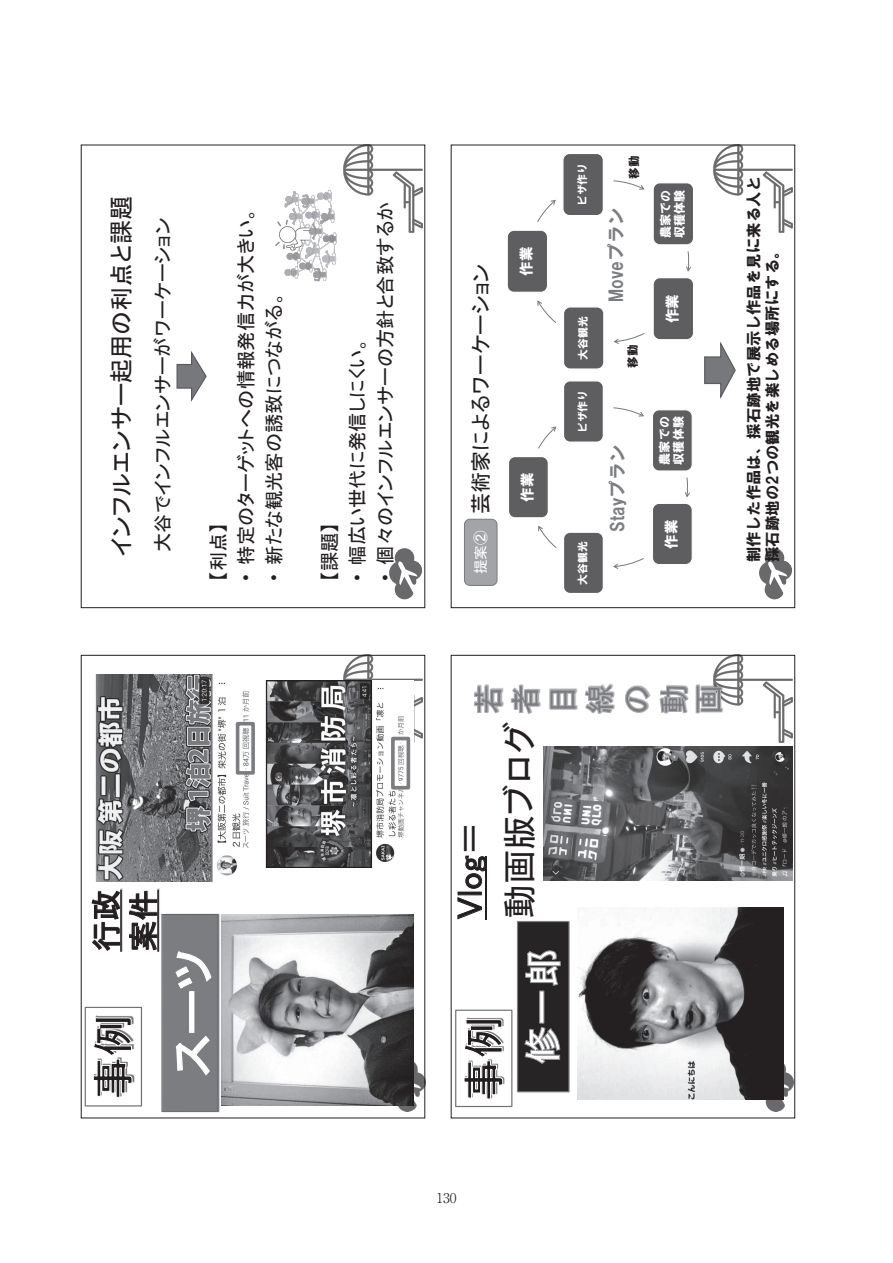
<style>
.page{position:relative;width:893px;height:1263px;background:#fff}
.page>*{position:absolute;margin:0;border:0;box-sizing:border-box;transform-origin:0 0}
.t1{font:46.35px "MS P Gothic";color:#fff}
.t2{font:34.8px/50.1px "MS P Gothic";color:#231f20}
.t3{font:30.9px/37px "MS P Gothic";color:#231f20}
.t4{font:24.15px "MS P Gothic";color:#231f20}
.t5{font:21.15px "MS P Gothic";color:#231f20}
.t6{font:19.35px "MS P Gothic";color:#231f20}
.t7{font:18px "HGS Soei Kakugothic UB";color:#7b7d80}
.t8{font:15.45px/18.6px "HGS Soei Kakugothic UB";color:#231f20}
.t9{font:14.55px "HGS Soei Kakugothic UB";color:#fff}
.t10{font:300 13.5px "Ryumin Pr 6 N";color:#231f20}
.t11{font:12.15px/14.1px "HGS Soei Kakugothic UB";color:#fff}
.t12{font:11.55px "HGS Soei Kakugothic UB";color:#231f20}
.t13{font:10.8px "HGS Soei Kakugothic UB";color:#fff}
.s1{font-family:"Arial"}
.s2{font-size:14.55px;color:#fff}
</style>
<div class="page">
<svg style="left:759px;top:548px;width:33px;height:51px"></svg>
<div style="left:508px;top:456px;width:41px;height:62px;background:#5e5e61;border:1px solid #fff;border-radius:7px"></div>
<svg style="left:538px;top:426px;width:19px;height:23px"></svg>
<div style="left:563px;top:380px;width:41px;height:63px;background:#5e5e61;border:1px solid #fff;border-radius:7px"></div>
<svg style="left:613px;top:407px;width:31px;height:10px"></svg>
<div style="left:652px;top:409px;width:41px;height:63px;background:#5e5e61;border:1px solid #fff;border-radius:7px"></div>
<svg style="left:685px;top:477px;width:5px;height:20px"></svg>
<div style="left:652px;top:503px;width:41px;height:62px;background:#5e5e61;border:1px solid #fff;border-radius:7px"></div>
<svg style="left:613px;top:558px;width:31px;height:11px"></svg>
<div style="left:563px;top:532px;width:41px;height:62px;background:#5e5e61;border:1px solid #fff;border-radius:7px"></div>
<svg style="left:538px;top:526px;width:19px;height:22px"></svg>
<div style="left:507px;top:230px;width:41px;height:63px;background:#5e5e61;border:1px solid #fff;border-radius:7px"></div>
<svg style="left:537px;top:200px;width:19px;height:22px"></svg>
<div style="left:562px;top:153px;width:42px;height:63px;background:#5e5e61;border:1px solid #fff;border-radius:7px"></div>
<svg style="left:613px;top:180px;width:32px;height:10px"></svg>
<div style="left:652px;top:182px;width:42px;height:63px;background:#5e5e61;border:1px solid #fff;border-radius:7px"></div>
<svg style="left:686px;top:251px;width:5px;height:21px"></svg>
<div style="left:652px;top:277px;width:42px;height:63px;background:#5e5e61;border:1px solid #fff;border-radius:7px"></div>
<svg style="left:613px;top:333px;width:32px;height:11px"></svg>
<div style="left:563px;top:306px;width:41px;height:64px;background:#5e5e61;border:1px solid #fff;border-radius:7px"></div>
<svg style="left:537px;top:300px;width:20px;height:23px"></svg>
<svg style="left:704px;top:341px;width:32px;height:57px"></svg>
<div style="left:464px;top:519px;width:33px;height:67px;background:#a3a4a8;border:1px solid #797b7e;border-radius:5px"></div>
<img style="left:714px;top:147px;width:79px;height:85px">
<div style="left:451px;top:145px;width:344px;height:463px;border:1px solid #231f20"></div>
<svg style="left:389px;top:548px;width:33px;height:51px"></svg>
<img style="left:275px;top:189px;width:62px;height:93px">
<svg style="left:176px;top:351px;width:31px;height:50px"></svg>
<img style="left:344px;top:147px;width:79px;height:85px">
<img style="left:714px;top:657px;width:79px;height:85px">
<img style="left:765px;top:1060px;width:28px;height:51px">
<svg style="left:457px;top:897px;width:25px;height:23px"></svg>
<svg style="left:465px;top:855px;width:20px;height:34px"></svg>
<hr style="left:485px;top:856px;width:2px;height:63px;background:#231f20">
<div style="left:455px;top:1010px;width:57px;height:97px;border:1px solid #717275"></div>
<img style="left:466px;top:1017px;width:39px;height:68px">
<svg style="left:464px;top:1019px;width:39px;height:80px"></svg>
<img style="left:577px;top:907px;width:206px;height:193px">
<img style="left:543px;top:746px;width:249px;height:134px">
<div style="left:517px;top:921px;width:52px;height:171px;background:#272425"></div>
<div style="left:517px;top:921px;width:53px;height:171px;border:1px solid #7b7d80"></div>
<img style="left:524px;top:950px;width:37px;height:114px">
<svg style="left:525px;top:951px;width:35px;height:112px"></svg>
<img style="left:477px;top:684px;width:27px;height:30px">
<svg style="left:474px;top:686px;width:28px;height:27px"></svg>
<img style="left:519px;top:684px;width:22px;height:30px">
<svg style="left:511px;top:685px;width:28px;height:28px"></svg>
<img style="left:549px;top:688px;width:29px;height:22px">
<svg style="left:550px;top:690px;width:26px;height:19px"></svg>
<img style="left:584px;top:683px;width:31px;height:31px">
<svg style="left:585px;top:685px;width:29px;height:28px"></svg>
<img style="left:634px;top:685px;width:17px;height:28px">
<svg style="left:625px;top:686px;width:24px;height:26px"></svg>
<img style="left:659px;top:685px;width:30px;height:29px">
<svg style="left:660px;top:686px;width:28px;height:27px"></svg>
<img style="left:695px;top:684px;width:29px;height:30px">
<svg style="left:696px;top:686px;width:26px;height:27px"></svg>
<div style="left:451px;top:655px;width:344px;height:463px;border:1px solid #231f20"></div>
<img style="left:398px;top:1060px;width:25px;height:51px">
<img style="left:344px;top:657px;width:79px;height:85px">
<img style="left:161px;top:913px;width:61px;height:200px">
<svg style="left:175px;top:1035px;width:36px;height:42px;background:#8f9093"></svg>
<div style="left:189px;top:991px;width:5px;height:42px;border:1px solid #fff"></div>
<svg style="left:175px;top:951px;width:37px;height:39px"></svg>
<img style="left:222px;top:914px;width:191px;height:192px">
<div style="left:85px;top:1007px;width:57px;height:99px;border:1px solid #717275"></div>
<img style="left:95px;top:1015px;width:39px;height:68px">
<svg style="left:93px;top:1017px;width:39px;height:81px"></svg>
<img style="left:95px;top:675px;width:158px;height:206px">
<img style="left:265px;top:680px;width:148px;height:187px">
<img style="left:95px;top:869px;width:17px;height:13px">
<svg style="left:91px;top:890px;width:21px;height:61px"></svg>
<img style="left:112px;top:869px;width:68px;height:102px">
<img style="left:156px;top:888px;width:5px;height:65px">
<svg style="left:128px;top:890px;width:31px;height:62px"></svg>
<div style="left:236px;top:722px;width:19px;height:53px;border:4px solid #7b7d80"></div>
<div style="left:391px;top:737px;width:19px;height:52px;border:4px solid #7b7d80"></div>
<p class="t4" style="left:109px;top:557px;width:363px;rotate:-90deg">インフルエンサー起用の利点と課題</p>
<p class="t6" style="left:153px;top:552px;width:336px;rotate:-90deg">大谷でインフルエンサーがワーケーション</p>
<p class="t6" style="left:209px;top:581px;width:60px;rotate:-90deg">【利点】</p>
<p class="t6" style="left:236px;top:581px;width:376px;rotate:-90deg"><span class="s1">•</span> 特定のターゲットへの情報発信力が大きい。</p>
<p class="t6" style="left:264px;top:581px;width:291px;rotate:-90deg"><span class="s1">•</span> 新たな観光客の誘致につながる。</p>
<p class="t6" style="left:320px;top:581px;width:60px;rotate:-90deg">【課題】</p>
<p class="t6" style="left:348px;top:581px;width:246px;rotate:-90deg"><span class="s1">•</span> 幅広い世代に発信しにくい。</p>
<p class="t6" style="left:375px;top:581px;width:381px;rotate:-90deg"><span class="s1">•</span> 個々のインフルエンサーの方針と合致するか</p>
<p class="t5" style="left:470px;top:574px;width:312px;rotate:-90deg"><span class="s2">提案②</span> 芸術家によるワーケーション</p>
<p class="t9" style="left:519px;top:276px;width:30px;rotate:-90deg">作業</p>
<p class="t9" style="left:520px;top:502px;width:30px;rotate:-90deg">作業</p>
<p class="t13" style="left:577px;top:206px;width:45px;rotate:-90deg">ピザ作り</p>
<p class="t13" style="left:578px;top:360px;width:45px;rotate:-90deg">大谷観光</p>
<p class="t13" style="left:577px;top:433px;width:45px;rotate:-90deg">ピザ作り</p>
<p class="t13" style="left:577px;top:585px;width:45px;rotate:-90deg">大谷観光</p>
<p class="t12" style="left:628px;top:179px;width:25px;rotate:-90deg">移動</p>
<p class="t7" style="left:607px;top:302px;width:97px;rotate:-90deg">Moveプラン</p>
<p class="t12" style="left:627px;top:368px;width:25px;rotate:-90deg">移動</p>
<p class="t7" style="left:608px;top:532px;width:90px;rotate:-90deg">Stayプラン</p>
<p class="t11" style="left:658px;top:238px;width:50px;rotate:-90deg">農家での収穫体験</p>
<p class="t9" style="left:665px;top:323px;width:30px;rotate:-90deg">作業</p>
<p class="t11" style="left:657px;top:465px;width:50px;rotate:-90deg">農家での収穫体験</p>
<p class="t9" style="left:664px;top:548px;width:30px;rotate:-90deg">作業</p>
<h3 class="t3" style="left:87px;top:952px;width:63px;rotate:-90deg">行政案件</h3>
<h1 class="t1" style="left:169px;top:1076px;width:128px;rotate:-90deg">スーツ</h1>
<h2 class="t2" style="left:444px;top:919px;width:199px;rotate:-90deg">Vlog＝<br>動画版ブログ</h2>
<p class="t10" style="left:436px;top:1187px;width:22px">130</p>
<p class="t8" style="left:744px;top:562px;width:388px;rotate:-90deg">制作した作品は、採石跡地で展示し作品を見に来る人と採石跡地の2つの観光を楽しめる場所にする。</p>
</div>
